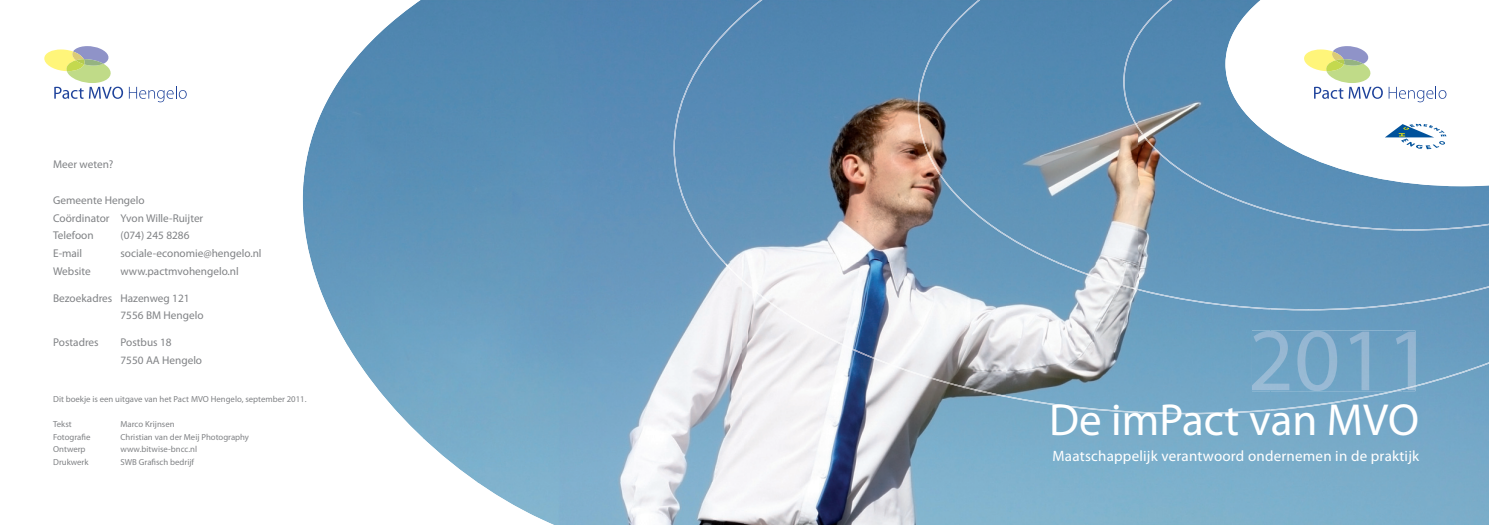
<style>
.page{position:relative;width:1489px;height:525px;background:#fff}
.page>*{position:absolute;margin:0;border:0;box-sizing:border-box;transform-origin:0 0}
.t1{font:45px "Myriad Pro";color:#fff}
.t2{font:15px "Myriad Pro";letter-spacing:.015em;color:#fff}
.t3{font:11.25px/17.8px "Myriad Pro";color:#808285}
.t4{font:8.75px "Myriad Pro";color:#808285}
</style>
<div class="page">
<img style="left:582px;top:0;width:556px;height:262px">
<img style="left:1138px;top:230px;width:131px;height:294px">
<img style="left:1269px;top:230px;width:132px;height:294px">
<img style="left:1401px;top:186px;width:87px;height:338px">
<img style="left:582px;top:262px;width:160px;height:176px">
<img style="left:742px;top:262px;width:396px;height:262px">
<img style="left:582px;top:438px;width:161px;height:44px">
<img style="left:582px;top:482px;width:161px;height:42px">
<svg style="left:123px;top:0;width:459px;height:524px"></svg>
<img style="left:1251px;top:330px;width:164px;height:32px">
<img style="left:717px;top:0;width:46px;height:40px">
<img style="left:689px;top:39px;width:31px;height:43px">
<img style="left:673px;top:81px;width:43px;height:174px">
<img style="left:716px;top:251px;width:43px;height:45px">
<img style="left:758px;top:292px;width:60px;height:39px">
<img style="left:813px;top:331px;width:105px;height:42px">
<img style="left:887px;top:372px;width:300px;height:42px">
<img style="left:1187px;top:362px;width:301px;height:52px">
<img style="left:1390px;top:385px;width:25px;height:6px">
<svg style="left:1406px;top:385px;width:9px;height:4px"></svg>
<img style="left:937px;top:0;width:44px;height:43px">
<img style="left:917px;top:43px;width:44px;height:158px">
<img style="left:960px;top:197px;width:44px;height:39px">
<img style="left:1004px;top:233px;width:64px;height:33px">
<img style="left:1047px;top:265px;width:261px;height:45px">
<img style="left:1308px;top:286px;width:180px;height:24px">
<img style="left:1123px;top:0;width:287px;height:230px">
<img style="left:1410px;top:223px;width:78px;height:7px">
<svg style="left:129px;top:86px;width:58px;height:16px"></svg>
<svg style="left:44px;top:46px;width:79px;height:53px"></svg>
<svg style="left:1388px;top:86px;width:58px;height:16px"></svg>
<svg style="left:1303px;top:46px;width:79px;height:53px"></svg>
<svg style="left:1384px;top:124px;width:62px;height:25px"></svg>
<p class="t3" style="left:53px;top:156px;width:62px">Meer weten?</p>
<p class="t3" style="left:53px;top:192px;width:152px">Gemeente Hengelo<br>Coördinator Yvon Wille-Ruijter<br>Telefoon</p>
<p class="t3" style="left:120px;top:227px;width:70px">(074) 245 8286</p>
<p class="t3" style="left:53px;top:245px;width:31px">E-mail</p>
<p class="t3" style="left:120px;top:245px;width:142px">sociale-economie@hengelo.nl</p>
<p class="t3" style="left:53px;top:263px;width:39px">Website</p>
<p class="t3" style="left:120px;top:263px;width:120px">www.pactmvohengelo.nl</p>
<p class="t3" style="left:120px;top:289px;width:84px;text-indent:-67px">Bezoekadres Hazenweg 121<br>7556 BM Hengelo</p>
<p class="t3" style="left:53px;top:334px;width:47px">Postadres</p>
<p class="t3" style="left:120px;top:334px;width:83px">Postbus 18<br>7550 AA Hengelo</p>
<p class="t4" style="left:53px;top:396px;width:255px">Dit boekje is een uitgave van het Pact MVO Hengelo, september 2011.</p>
<p class="t4" style="left:53px;top:421px;width:20px">Tekst</p>
<p class="t4" style="left:120px;top:421px;width:56px">Marco Krijnsen</p>
<p class="t4" style="left:53px;top:433px;width:39px">Fotografie</p>
<p class="t4" style="left:120px;top:433px;width:130px">Christian van der Meij Photography</p>
<p class="t4" style="left:53px;top:446px;width:34px">Ontwerp</p>
<p class="t4" style="left:120px;top:446px;width:78px">www.bitwise-bncc.nl</p>
<p class="t4" style="left:53px;top:458px;width:37px">Drukwerk</p>
<p class="t4" style="left:120px;top:458px;width:75px">SWB Grafisch bedrijf</p>
<h1 class="t1" style="left:1049px;top:402px;width:371px">De imPact van MVO</h1>
<h2 class="t2" style="left:1052px;top:450px;width:368px">Maatschappelijk verantwoord ondernemen in de praktijk</h2>
</div>
